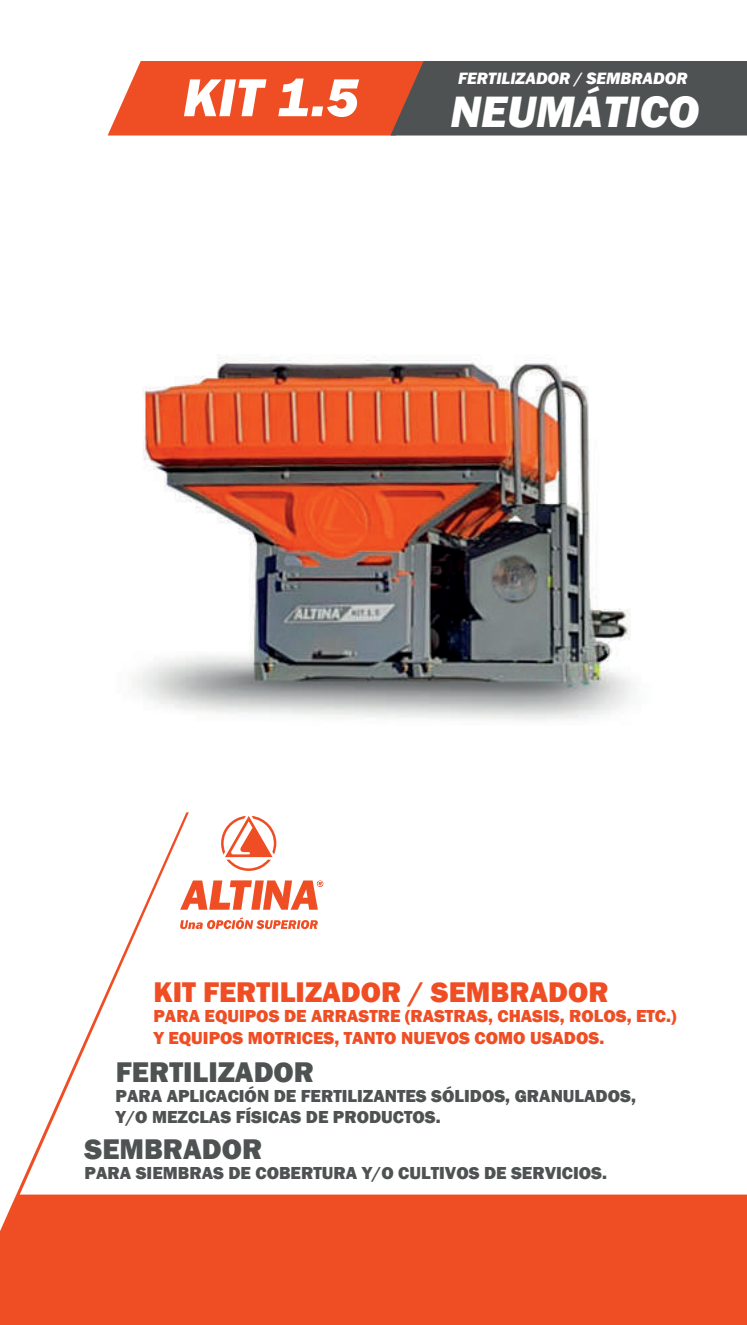
<style>
.page{position:relative;width:747px;height:1325px;background:#fff}
.page>*{position:absolute;margin:0;border:0;box-sizing:border-box;transform-origin:0 0}
.t1{font:italic 800 55.25px "Franklin Gothic";color:#fff}
.t2{font:italic 800 45.12px "Franklin Gothic";color:#fff}
.t3{font:800 29.25px "Franklin Gothic";color:#ef4e24}
.t4{font:800 29.25px "Franklin Gothic";color:#4f5252}
.t5{font:800 17.88px/21.5px "Franklin Gothic";color:#4f5252}
.t6{font:800 17.88px/21.5px "Franklin Gothic";color:#ef4e24}
.t7{font:italic 800 16.88px "Franklin Gothic";color:#fff}
</style>
<div class="page">
<img style="left:133px;top:355px;width:501px;height:365px">
<div style="left:0;top:1194px;width:746px;height:131px;background:#ef4e24"></div>
<svg style="left:0;top:812px;width:189px;height:427px"></svg>
<svg style="left:180px;top:917px;width:137px;height:12px"></svg>
<svg style="left:221px;top:816px;width:55px;height:55px"></svg>
<svg style="left:180px;top:880px;width:143px;height:30px"></svg>
<svg style="left:108px;top:61px;width:638px;height:74px;background:#9b5643"></svg>
<p class="t7" style="left:458px;top:68px;width:231px">FERTILIZADOR / SEMBRADOR</p>
<h1 class="t1" style="left:183px;top:62px;width:177px">KIT 1.5</h1>
<h2 class="t2" style="left:450px;top:82px;width:250px">NEUMÁTICO</h2>
<h3 class="t3" style="left:153px;top:973px;width:456px">KIT FERTILIZADOR / SEMBRADOR</h3>
<p class="t6" style="left:153px;top:1005px;width:524px">PARA EQUIPOS DE ARRASTRE (RASTRAS, CHASIS, ROLOS, ETC.)<br>Y EQUIPOS MOTRICES, TANTO NUEVOS COMO USADOS.</p>
<h3 class="t4" style="left:116px;top:1053px;width:199px">FERTILIZADOR</h3>
<p class="t5" style="left:115px;top:1085px;width:521px">PARA APLICACIÓN DE FERTILIZANTES SÓLIDOS, GRANULADOS,<br>Y/O MEZCLAS FÍSICAS DE PRODUCTOS.</p>
<h3 class="t4" style="left:85px;top:1130px;width:179px">SEMBRADOR</h3>
<p class="t5" style="left:85px;top:1162px;width:523px">PARA SIEMBRAS DE COBERTURA Y/O CULTIVOS DE SERVICIOS.</p>
</div>
